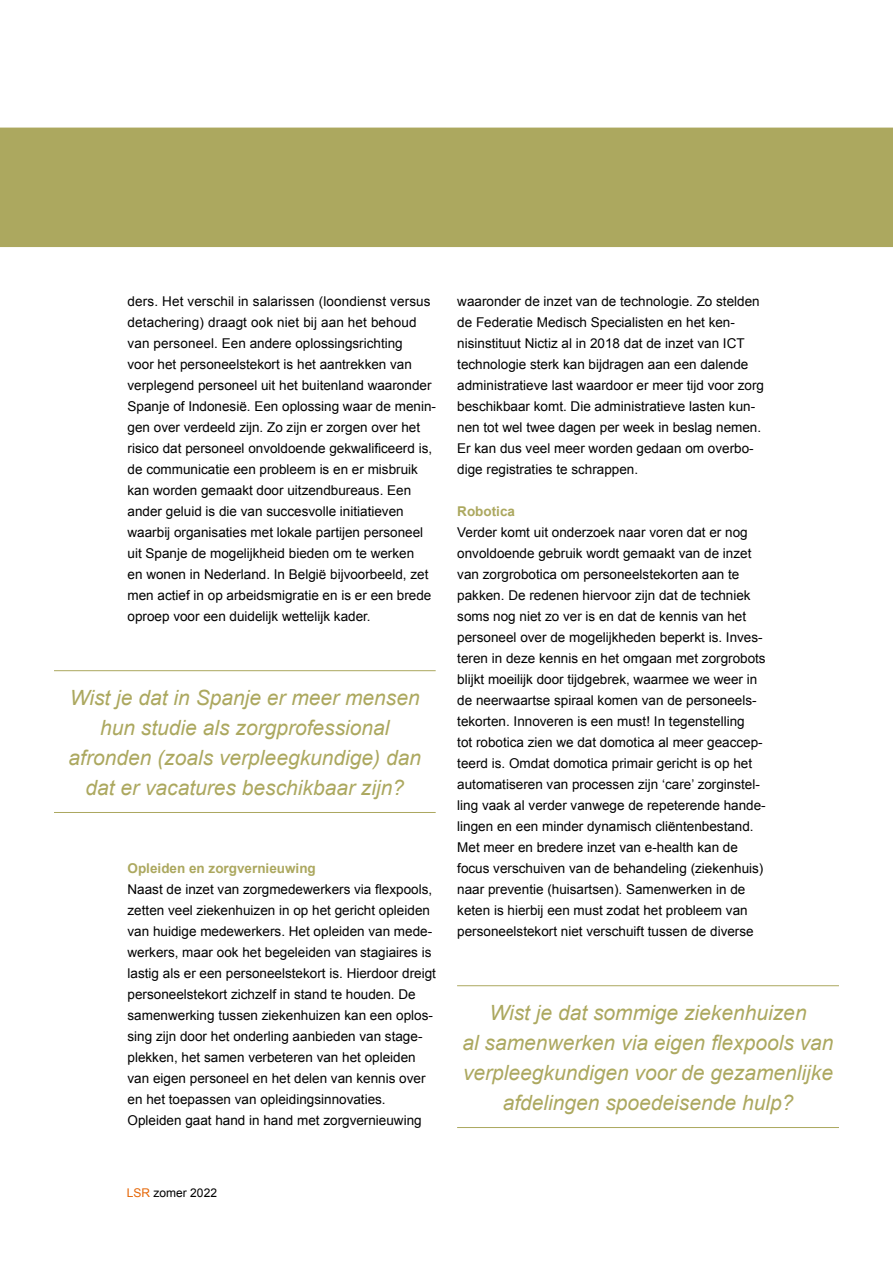
<style>
.page{position:relative;width:893px;height:1263px;background:#fff}
.page>*{position:absolute;margin:0;border:0;box-sizing:border-box;transform-origin:0 0}
.t1{font:italic 21px/30px "Arial";color:#aca85f;text-align:center}
.t2{font:13.5px/21px "Arial";color:#000}
.t3{font:700 13.5px "Arial";color:#aca85f}
.t4{font:12px "Arial";color:#000}
.s1{color:#e56606}
</style>
<div class="page">
<div style="left:0;top:128px;width:893px;height:119px;background:#aca85f"></div>
<hr style="left:54px;top:670px;width:382px;height:1px;background:#aca85f">
<hr style="left:54px;top:812px;width:382px;height:1px;background:#aca85f">
<hr style="left:457px;top:985px;width:382px;height:1px;background:#aca85f">
<hr style="left:457px;top:1127px;width:382px;height:1px;background:#aca85f">
<p class="t2" style="left:128px;top:291px;width:310px">ders. Het verschil in salarissen (loondienst versus detachering) draagt ook niet bij aan het behoud van personeel. Een andere oplossingsrichting<br>voor het personeelstekort is het aantrekken van verplegend personeel uit het buitenland waaronder Spanje of Indonesië. Een oplossing waar de menin&shy;gen over verdeeld zijn. Zo zijn er zorgen over het risico dat personeel onvoldoende gekwalificeerd is, de communicatie een probleem is en er misbruik kan worden gemaakt door uitzendbureaus. Een ander geluid is die van succesvolle initiatieven waarbij organisaties met lokale partijen personeel uit Spanje de mogelijkheid bieden om te werken<br>en wonen in Nederland. In België bijvoorbeeld, zet men actief in op arbeidsmigratie en is er een brede oproep voor een duidelijk wettelijk kader.</p>
<h1 class="t1" style="left:69px;top:683px;width:354px">Wist je dat in Spanje er meer mensen hun studie als zorgprofessional afronden (zoals verpleegkundige) dan dat er vacatures beschikbaar zijn?</h1>
<p class="t3" style="left:128px;top:859px;width:190px">Opleiden en zorgvernieuwing</p>
<p class="t2" style="left:128px;top:879px;width:310px">Naast de inzet van zorgmedewerkers via flexpools, zetten veel ziekenhuizen in op het gericht opleiden van huidige medewerkers. Het opleiden van mede&shy;werkers, maar ook het begeleiden van stagiaires is lastig als er een personeelstekort is. Hierdoor dreigt personeelstekort zichzelf in stand te houden. De samenwerking tussen ziekenhuizen kan een oplos&shy;sing zijn door het onderling aanbieden van stage&shy;plekken, het samen verbeteren van het opleiden van eigen personeel en het delen van kennis over en het toepassen van opleidingsinnovaties.<br>Opleiden gaat hand in hand met zorgvernieuwing</p>
<p class="t2" style="left:457px;top:291px;width:308px">waaronder de inzet van de technologie. Zo stelden de Federatie Medisch Specialisten en het ken&shy;nisinstituut Nictiz al in 2018 dat de inzet van ICT technologie sterk kan bijdragen aan een dalende administratieve last waardoor er meer tijd voor zorg beschikbaar komt. Die administratieve lasten kun&shy;nen tot wel twee dagen per week in beslag nemen.<br>Er kan dus veel meer worden gedaan om overbo&shy;dige registraties te schrappen.</p>
<p class="t3" style="left:457px;top:503px;width:59px">Robotica</p>
<p class="t2" style="left:457px;top:522px;width:310px">Verder komt uit onderzoek naar voren dat er nog onvoldoende gebruik wordt gemaakt van de inzet van zorgrobotica om personeelstekorten aan te pakken. De redenen hiervoor zijn dat de techniek soms nog niet zo ver is en dat de kennis van het personeel over de mogelijkheden beperkt is. Inves&shy;teren in deze kennis en het omgaan met zorgrobots blijkt moeilijk door tijdgebrek, waarmee we weer in de neerwaartse spiraal komen van de personeels&shy;tekorten. Innoveren is een must! In tegenstelling<br>tot robotica zien we dat domotica al meer geaccep&shy;teerd is. Omdat domotica primair gericht is op het automatiseren van processen zijn ‘care’ zorginstel&shy;ling vaak al verder vanwege de repeterende hande&shy;lingen en een minder dynamisch cliëntenbestand.<br>Met meer en bredere inzet van e-health kan de focus verschuiven van de behandeling (ziekenhuis) naar preventie (huisartsen). Samenwerken in de keten is hierbij een must zodat het probleem van personeelstekort niet verschuift tussen de diverse</p>
<h1 class="t1" style="left:462px;top:998px;width:373px">Wist je dat sommige ziekenhuizen<br>al samenwerken via eigen flexpools van verpleegkundigen voor de gezamenlijke afdelingen spoedeisende hulp?</h1>
<p class="t4" style="left:127px;top:1185px;width:92px"><span class="s1">LSR</span> zomer 2022</p>
</div>
